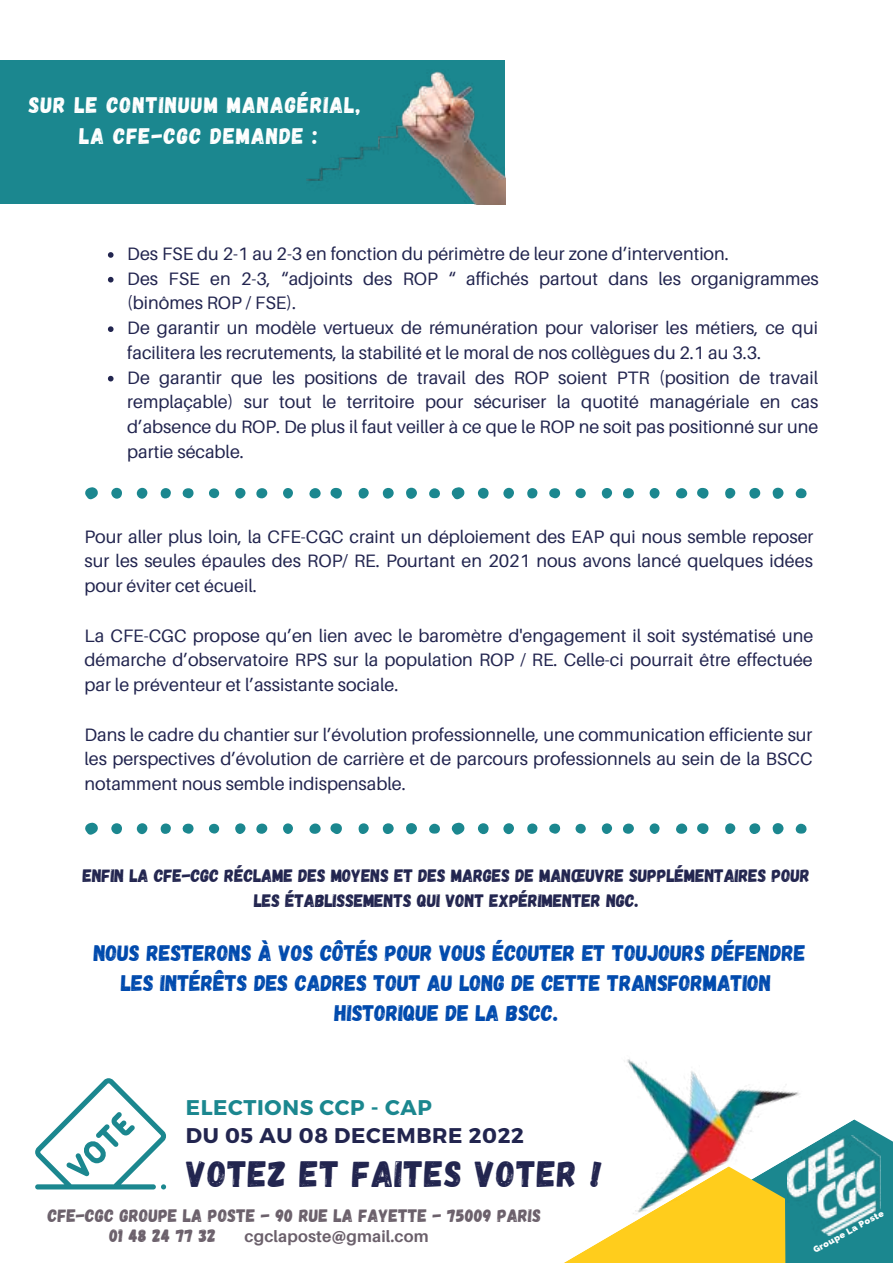
<style>
.page{position:relative;width:893px;height:1264px;background:#fff}
.page>*{position:absolute;margin:0;border:0;box-sizing:border-box;transform-origin:0 0}
.t1{font:36.6px "Gagalin";letter-spacing:.03em;color:#22254f}
.t2{font:22.5px/30.3px "Gagalin";color:#004aad;text-align:center}
.t3{font:22.5px/30.3px "Gagalin";letter-spacing:.05em;color:#fff;text-align:center}
.t4{font:700 21.3px "Montserrat";letter-spacing:.03em;color:#22254f}
.t5{font:700 21.3px "Montserrat";letter-spacing:.03em;color:#1b878f}
.t6{font:18px/24.8px "Aileron";color:#22254f;text-align:justify}
.t7{font:18px/24.8px "Gagalin";color:#22254f;text-align:center}
.t8{font:18px/20.2px "Gagalin";letter-spacing:.01em;color:#6b606b}
.t9{font:700 16.2px "Aileron";letter-spacing:.01em;color:#6b606b}
.t10{font:800 9px "Raleway";color:#fff}
</style>
<div class="page">
<svg style="left:35px;top:1078px;width:132px;height:111px"></svg>
<img style="left:566px;top:1059px;width:326px;height:203px">
<svg style="left:85px;top:487px;width:13px;height:12px"></svg>
<svg style="left:330px;top:488px;width:12px;height:10px"></svg>
<div style="left:406px;top:487px;width:11px;height:12px;background:#1b878f;border-radius:50%"></div>
<div style="left:383px;top:488px;width:10px;height:10px;background:#1b878f;border-radius:50%"></div>
<div style="left:111px;top:488px;width:11px;height:10px;background:#1b878f;border-radius:50%"></div>
<svg style="left:309px;top:488px;width:12px;height:11px"></svg>
<div style="left:137px;top:488px;width:10px;height:10px;background:#1b878f;border-radius:50%"></div>
<div style="left:256px;top:488px;width:11px;height:10px;background:#1b878f;border-radius:50%"></div>
<svg style="left:182px;top:488px;width:12px;height:11px"></svg>
<div style="left:358px;top:488px;width:11px;height:10px;background:#1b878f;border-radius:5px"></div>
<svg style="left:429px;top:488px;width:11px;height:10px"></svg>
<div style="left:235px;top:488px;width:10px;height:10px;background:#1b878f;border-radius:50%"></div>
<div style="left:161px;top:488px;width:10px;height:10px;background:#1b878f;border-radius:5px"></div>
<svg style="left:283px;top:488px;width:10px;height:10px"></svg>
<div style="left:209px;top:488px;width:10px;height:10px;background:#1b878f;border-radius:50%"></div>
<svg style="left:451px;top:487px;width:14px;height:12px"></svg>
<svg style="left:697px;top:488px;width:12px;height:10px"></svg>
<div style="left:772px;top:487px;width:11px;height:12px;background:#1b878f;border-radius:50%"></div>
<div style="left:749px;top:488px;width:11px;height:10px;background:#1b878f;border-radius:50%"></div>
<div style="left:478px;top:488px;width:10px;height:10px;background:#1b878f;border-radius:50%"></div>
<svg style="left:676px;top:488px;width:11px;height:11px"></svg>
<div style="left:503px;top:488px;width:11px;height:10px;background:#1b878f;border-radius:50%"></div>
<div style="left:623px;top:488px;width:11px;height:10px;background:#1b878f;border-radius:50%"></div>
<svg style="left:549px;top:488px;width:11px;height:11px"></svg>
<div style="left:725px;top:488px;width:10px;height:10px;background:#1b878f;border-radius:5px"></div>
<svg style="left:795px;top:488px;width:12px;height:10px"></svg>
<div style="left:601px;top:488px;width:11px;height:10px;background:#1b878f;border-radius:50%"></div>
<div style="left:527px;top:488px;width:10px;height:10px;background:#1b878f;border-radius:5px"></div>
<svg style="left:649px;top:488px;width:10px;height:10px"></svg>
<div style="left:575px;top:488px;width:10px;height:10px;background:#1b878f;border-radius:50%"></div>
<svg style="left:85px;top:822px;width:13px;height:12px"></svg>
<svg style="left:330px;top:823px;width:12px;height:11px"></svg>
<div style="left:406px;top:823px;width:11px;height:11px;background:#1b878f;border-radius:50%"></div>
<div style="left:383px;top:823px;width:10px;height:11px;background:#1b878f;border-radius:50%"></div>
<div style="left:111px;top:823px;width:11px;height:11px;background:#1b878f;border-radius:50%"></div>
<svg style="left:309px;top:823px;width:12px;height:11px"></svg>
<div style="left:137px;top:823px;width:10px;height:11px;background:#1b878f;border-radius:50%"></div>
<div style="left:256px;top:823px;width:11px;height:10px;background:#1b878f;border-radius:50%"></div>
<svg style="left:182px;top:823px;width:12px;height:11px"></svg>
<div style="left:358px;top:823px;width:11px;height:11px;background:#1b878f;border-radius:5px"></div>
<svg style="left:429px;top:823px;width:11px;height:10px"></svg>
<div style="left:235px;top:823px;width:10px;height:11px;background:#1b878f;border-radius:50%"></div>
<div style="left:161px;top:823px;width:10px;height:11px;background:#1b878f;border-radius:5px"></div>
<svg style="left:283px;top:823px;width:10px;height:11px"></svg>
<div style="left:209px;top:823px;width:10px;height:10px;background:#1b878f;border-radius:50%"></div>
<svg style="left:451px;top:822px;width:14px;height:12px"></svg>
<svg style="left:697px;top:823px;width:12px;height:11px"></svg>
<div style="left:772px;top:823px;width:11px;height:11px;background:#1b878f;border-radius:50%"></div>
<div style="left:749px;top:823px;width:11px;height:11px;background:#1b878f;border-radius:50%"></div>
<div style="left:478px;top:823px;width:10px;height:11px;background:#1b878f;border-radius:50%"></div>
<svg style="left:676px;top:823px;width:11px;height:11px"></svg>
<div style="left:503px;top:823px;width:11px;height:11px;background:#1b878f;border-radius:50%"></div>
<div style="left:623px;top:823px;width:11px;height:10px;background:#1b878f;border-radius:50%"></div>
<svg style="left:549px;top:823px;width:11px;height:11px"></svg>
<div style="left:725px;top:823px;width:10px;height:11px;background:#1b878f;border-radius:5px"></div>
<svg style="left:795px;top:823px;width:12px;height:10px"></svg>
<div style="left:601px;top:823px;width:11px;height:11px;background:#1b878f;border-radius:50%"></div>
<div style="left:527px;top:823px;width:10px;height:11px;background:#1b878f;border-radius:5px"></div>
<svg style="left:649px;top:823px;width:10px;height:11px"></svg>
<div style="left:575px;top:823px;width:10px;height:10px;background:#1b878f;border-radius:50%"></div>
<div style="left:0;top:60px;width:504px;height:144px;background:#1b878f"></div>
<img style="left:306px;top:60px;width:199px;height:144px">
<svg style="left:108px;top:252px;width:5px;height:6px"></svg>
<svg style="left:108px;top:277px;width:5px;height:5px"></svg>
<svg style="left:108px;top:326px;width:5px;height:6px"></svg>
<svg style="left:108px;top:376px;width:5px;height:5px"></svg>
<p class="t3" style="left:29px;top:89px;width:333px">SUR LE CONTINUUM MANAGÉRIAL,<br>LA CFE-CGC DEMANDE :</p>
<p class="t6" style="left:127px;top:241px;width:693px;text-align:left">Des FSE du 2-1 au 2-3 en fonction du périmètre de leur zone d’intervention.<br>Des FSE en 2-3, “adjoints des ROP “ affichés partout dans les organigrammes (binômes ROP / FSE).<br>De garantir un modèle vertueux de rémunération pour valoriser les métiers, ce qui facilitera les recrutements, la stabilité et le moral de nos collègues du 2.1 au 3.3.<br>De garantir que les positions de travail des ROP soient PTR (position de travail remplaçable) sur tout le territoire pour sécuriser la quotité managériale en cas d’absence du ROP. De plus il faut veiller à ce que le ROP ne soit pas positionné sur une partie sécable.</p>
<p class="t6" style="left:84px;top:523px;width:730px">Pour aller plus loin, la CFE-CGC craint un déploiement des EAP qui nous semble reposer sur les seules épaules des ROP/ RE. Pourtant en 2021 nous avons lancé quelques idées pour éviter cet écueil.</p>
<p class="t6" style="left:84px;top:622px;width:730px">La CFE-CGC propose qu’en lien avec le baromètre d'engagement il soit systématisé une démarche d’observatoire RPS sur la population ROP / RE. Celle-ci pourrait être effectuée par le préventeur et l’assistante sociale.</p>
<p class="t6" style="left:84px;top:721px;width:729px">Dans le cadre du chantier sur l’évolution professionnelle, une communication efficiente sur les perspectives d’évolution de carrière et de parcours professionnels au sein de la BSCC notamment nous semble indispensable.</p>
<p class="t7" style="left:83px;top:862px;width:728px">ENFIN LA CFE-CGC RÉCLAME DES MOYENS ET DES MARGES DE MANŒUVRE SUPPLÉMENTAIRES POUR<br>LES ÉTABLISSEMENTS QUI VONT EXPÉRIMENTER NGC.</p>
<p class="t2" style="left:94px;top:936px;width:713px">NOUS RESTERONS À VOS CÔTÉS POUR VOUS ÉCOUTER ET TOUJOURS DÉFENDRE<br>LES INTÉRÊTS DES CADRES TOUT AU LONG DE CETTE TRANSFORMATION<br>HISTORIQUE DE LA BSCC.</p>
<p class="t5" style="left:186px;top:1093px;width:247px">ELECTIONS CCP - CAP</p>
<p class="t4" style="left:186px;top:1121px;width:339px">DU 05 AU 08 DECEMBRE 2022</p>
<h1 class="t1" style="left:186px;top:1150px;width:417px">VOTEZ ET FAITES VOTER !</h1>
<p class="t8" style="left:109px;top:1204px;width:433px;text-indent:-62px">CFE-CGC GROUPE LA POSTE - 90 RUE LA FAYETTE - 75009 PARIS<br>01 48 24 77 32</p>
<p class="t9" style="left:244px;top:1225px;width:185px">cgclaposte@gmail.com</p>
<p class="t10" style="left:811px;top:1245px;width:80px;rotate:-29deg">Groupe La Poste</p>
</div>
